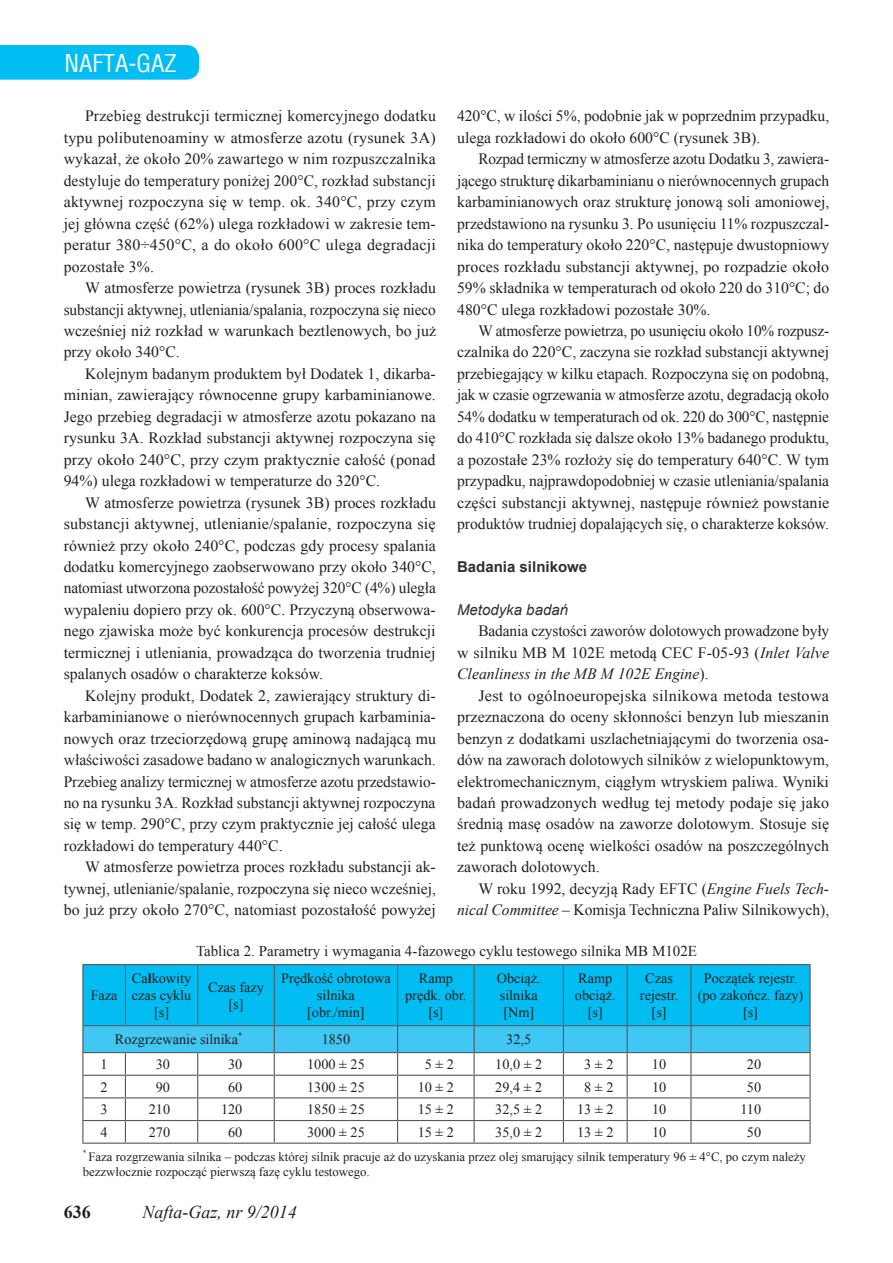
<style>
.page{position:relative;width:893px;height:1263px;background:#fff}
.page>*{position:absolute;margin:0;border:0;box-sizing:border-box;transform-origin:0 0}
.t1{font:24px "Switzerland Condensed";color:#fff}
.t2{font:italic 18px "Times New Roman";color:#231f20}
.t3{font:700 18px "Times New Roman";color:#231f20}
.t4{font:15.75px/21.5px "Times New Roman";color:#231f20;text-align:justify}
.t5{font:15px "Times New Roman";color:#231f20}
.t6{font:700 15px "Arial";color:#312f30}
.t7{font:italic 15px "Arial";color:#312f30}
.t8{font:14.25px/17.1px "Times New Roman";color:#231f20;text-align:center}
.t9{font:12.75px/15.3px "Times New Roman";color:#231f20}
.s1{font-style:italic}
.s2{font-weight:700}
</style>
<div class="page">
<div style="left:0;top:45px;width:199px;height:35px;background:#01bdf2"></div>
<hr style="left:691px;top:1075px;width:120px;height:1px;background:#57585a">
<hr style="left:691px;top:1097px;width:120px;height:1px;background:#57585a">
<hr style="left:691px;top:1120px;width:120px;height:1px;background:#57585a">
<hr style="left:82px;top:964px;width:43px;height:1px;background:#57585a">
<hr style="left:125px;top:964px;width:73px;height:1px;background:#57585a">
<hr style="left:198px;top:964px;width:76px;height:1px;background:#57585a">
<hr style="left:274px;top:964px;width:124px;height:1px;background:#57585a">
<hr style="left:398px;top:964px;width:76px;height:1px;background:#57585a">
<hr style="left:474px;top:964px;width:89px;height:1px;background:#57585a">
<hr style="left:563px;top:964px;width:64px;height:1px;background:#57585a">
<hr style="left:627px;top:964px;width:64px;height:1px;background:#57585a">
<hr style="left:691px;top:964px;width:120px;height:1px;background:#57585a">
<hr style="left:809px;top:965px;width:2px;height:60px;background:#57585a">
<hr style="left:691px;top:1025px;width:120px;height:1px;background:#57585a">
<hr style="left:809px;top:1026px;width:2px;height:26px;background:#57585a">
<hr style="left:82px;top:1142px;width:43px;height:2px;background:#57585a">
<hr style="left:274px;top:1142px;width:124px;height:2px;background:#57585a">
<hr style="left:398px;top:1142px;width:76px;height:2px;background:#57585a">
<hr style="left:563px;top:1142px;width:64px;height:2px;background:#57585a">
<hr style="left:627px;top:1142px;width:64px;height:2px;background:#57585a">
<hr style="left:125px;top:1142px;width:73px;height:2px;background:#57585a">
<hr style="left:198px;top:1142px;width:76px;height:2px;background:#57585a">
<hr style="left:691px;top:1052px;width:120px;height:1px;background:#57585a">
<hr style="left:809px;top:1053px;width:2px;height:22px;background:#57585a">
<hr style="left:809px;top:1076px;width:2px;height:21px;background:#57585a">
<hr style="left:809px;top:1098px;width:2px;height:22px;background:#57585a">
<hr style="left:809px;top:1121px;width:2px;height:21px;background:#57585a">
<hr style="left:691px;top:1142px;width:120px;height:2px;background:#57585a">
<svg style="left:82px;top:965px;width:728px;height:177px"></svg>
<hr style="left:474px;top:1142px;width:89px;height:2px;background:#57585a">
<h1 class="t1" style="left:64px;top:49px;width:114px">NAFTA-GAZ</h1>
<p class="t4" style="left:64px;top:105px;width:374px;text-indent:21px">Przebieg destrukcji termicznej komercyjnego dodatku typu polibutenoaminy w atmosferze azotu (rysunek 3A) wykazał, że około 20% zawartego w nim rozpuszczalnika destyluje do temperatury poniżej 200°C, rozkład substancji aktywnej rozpoczyna się w temp. ok. 340°C, przy czym jej główna część (62%) ulega rozkładowi w zakresie tem&shy;peratur 380÷450°C, a do około 600°C ulega degradacji pozostałe 3%.</p>
<p class="t4" style="left:64px;top:277px;width:374px;text-indent:21px">W atmosferze powietrza (rysunek 3B) proces rozkładu substancji aktywnej, utleniania/spalania, rozpoczyna się nieco wcześniej niż rozkład w warunkach beztlenowych, bo już przy około 340°C.</p>
<p class="t4" style="left:64px;top:363px;width:374px;text-indent:21px">Kolejnym badanym produktem był Dodatek 1, dikarba&shy;minian, zawierający równocenne grupy karbaminianowe.<br>Jego przebieg degradacji w atmosferze azotu pokazano na rysunku 3A. Rozkład substancji aktywnej rozpoczyna się przy około 240°C, przy czym praktycznie całość (ponad 94%) ulega rozkładowi w temperaturze do 320°C.</p>
<p class="t4" style="left:64px;top:491px;width:374px;text-indent:21px">W atmosferze powietrza (rysunek 3B) proces rozkładu substancji aktywnej, utlenianie/spalanie, rozpoczyna się również przy około 240°C, podczas gdy procesy spalania dodatku komercyjnego zaobserwowano przy około 340°C, natomiast utworzona pozostałość powyżej 320°C (4%) uległa wypaleniu dopiero przy ok. 600°C. Przyczyną obserwowa&shy;nego zjawiska może być konkurencja procesów destrukcji termicznej i utleniania, prowadząca do tworzenia trudniej spalanych osadów o charakterze koksów.</p>
<p class="t4" style="left:64px;top:684px;width:374px;text-indent:21px">Kolejny produkt, Dodatek 2, zawierający struktury di&shy;karbaminianowe o nierównocennych grupach karbaminia&shy;nowych oraz trzeciorzędową grupę aminową nadającą mu właściwości zasadowe badano w analogicznych warunkach.<br>Przebieg analizy termicznej w atmosferze azotu przedstawio&shy;no na rysunku 3A. Rozkład substancji aktywnej rozpoczyna się w temp. 290°C, przy czym praktycznie jej całość ulega rozkładowi do temperatury 440°C.</p>
<p class="t4" style="left:64px;top:856px;width:374px;text-indent:21px">W atmosferze powietrza proces rozkładu substancji ak&shy;tywnej, utlenianie/spalanie, rozpoczyna się nieco wcześniej, bo już przy około 270°C, natomiast pozostałość powyżej</p>
<p class="t4" style="left:457px;top:105px;width:374px">420°C, w ilości 5%, podobnie jak w poprzednim przypadku, ulega rozkładowi do około 600°C (rysunek 3B).</p>
<p class="t4" style="left:457px;top:148px;width:374px;text-indent:21px">Rozpad termiczny w atmosferze azotu Dodatku 3, zawiera&shy;jącego strukturę dikarbaminianu o nierównocennych grupach karbaminianowych oraz strukturę jonową soli amoniowej, przedstawiono na rysunku 3. Po usunięciu 11% rozpuszczal&shy;nika do temperatury około 220°C, następuje dwustopniowy proces rozkładu substancji aktywnej, po rozpadzie około 59% składnika w temperaturach od około 220 do 310°C; do 480°C ulega rozkładowi pozostałe 30%.</p>
<p class="t4" style="left:457px;top:320px;width:374px;text-indent:21px">W atmosferze powietrza, po usunięciu około 10% rozpusz&shy;czalnika do 220°C, zaczyna sie rozkład substancji aktywnej przebiegający w kilku etapach. Rozpoczyna się on podobną, jak w czasie ogrzewania w atmosferze azotu, degradacją około 54% dodatku w temperaturach od ok. 220 do 300°C, następnie do 410°C rozkłada się dalsze około 13% badanego produktu, a pozostałe 23% rozłoży się do temperatury 640°C. W tym przypadku, najprawdopodobniej w czasie utleniania/spalania części substancji aktywnej, następuje również powstanie produktów trudniej dopalających się, o charakterze koksów.</p>
<p class="t6" style="left:457px;top:557px;width:132px">Badania silnikowe</p>
<p class="t7" style="left:457px;top:600px;width:112px">Metodyka badań</p>
<p class="t4" style="left:457px;top:620px;width:374px;text-indent:21px">Badania czystości zaworów dolotowych prowadzone były w silniku MB M 102E metodą CEC F-05-93 (<span class="s1">Inlet Valve Cleanliness in the MB M 102E Engine</span>).</p>
<p class="t4" style="left:457px;top:684px;width:374px;text-indent:21px">Jest to ogólnoeuropejska silnikowa metoda testowa przeznaczona do oceny skłonności benzyn lub mieszanin benzyn z dodatkami uszlachetniającymi do tworzenia osa&shy;dów na zaworach dolotowych silników z wielopunktowym, elektromechanicznym, ciągłym wtryskiem paliwa. Wyniki badań prowadzonych według tej metody podaje się jako średnią masę osadów na zaworze dolotowym. Stosuje się też punktową ocenę wielkości osadów na poszczególnych zaworach dolotowych.</p>
<p class="t4" style="left:457px;top:877px;width:374px;text-align:right">W roku 1992, decyzją Rady EFTC (<span class="s1">Engine Fuels Tech&shy;nical Committee</span> – Komisja Techniczna Paliw Silnikowych),</p>
<p class="t5" style="left:196px;top:941px;width:502px">Tablica 2. Parametry i wymagania 4-fazowego cyklu testowego silnika MB M102E</p>
<p class="t8" style="left:132px;top:969px;width:61px">Ca<span class="s2">ł</span>kowity czas cyklu [s]</p>
<p class="t8" style="left:208px;top:978px;width:57px">Czas fazy [s]</p>
<p class="t8" style="left:281px;top:969px;width:111px">Prędkość obrotowa silnika<br>[obr./min]</p>
<p class="t8" style="left:405px;top:969px;width:63px">Ramp prędk. obr. [s]</p>
<p class="t8" style="left:497px;top:969px;width:45px;text-align:left">Obciąż. silnika [Nm]</p>
<p class="t8" style="left:575px;top:969px;width:42px">Ramp obciąż. [s]</p>
<p class="t8" style="left:640px;top:969px;width:40px">Czas rejestr. [s]</p>
<p class="t8" style="left:698px;top:969px;width:107px">Początek rejestr. (po zakończ. fazy) [s]</p>
<p class="t8" style="left:115px;top:1030px;width:129px">Rozgrzewanie silnika<sup>*</sup></p>
<p class="t8" style="left:322px;top:1030px;width:30px">1850</p>
<p class="t8" style="left:506px;top:1030px;width:26px">32,5</p>
<p class="t8" style="left:91px;top:986px;width:28px">Faza</p>
<p class="t8" style="left:101px;top:1055px;width:9px">1</p>
<p class="t8" style="left:156px;top:1055px;width:16px">30</p>
<p class="t8" style="left:228px;top:1055px;width:16px">30</p>
<p class="t8" style="left:307px;top:1055px;width:59px">1000 ± 25</p>
<p class="t8" style="left:425px;top:1055px;width:31px">5 ± 2</p>
<p class="t8" style="left:495px;top:1055px;width:49px">10,0 ± 2</p>
<p class="t8" style="left:584px;top:1055px;width:31px">3 ± 2</p>
<p class="t8" style="left:652px;top:1055px;width:16px">10</p>
<p class="t8" style="left:747px;top:1055px;width:16px">20</p>
<p class="t8" style="left:101px;top:1078px;width:9px">2</p>
<p class="t8" style="left:156px;top:1078px;width:16px">90</p>
<p class="t8" style="left:228px;top:1078px;width:16px">60</p>
<p class="t8" style="left:307px;top:1078px;width:59px">1300 ± 25</p>
<p class="t8" style="left:418px;top:1078px;width:38px">10 ± 2</p>
<p class="t8" style="left:495px;top:1078px;width:49px">29,4 ± 2</p>
<p class="t8" style="left:584px;top:1078px;width:31px">8 ± 2</p>
<p class="t8" style="left:652px;top:1078px;width:16px">10</p>
<p class="t8" style="left:747px;top:1078px;width:16px">50</p>
<p class="t8" style="left:101px;top:1100px;width:9px">3</p>
<p class="t8" style="left:149px;top:1100px;width:23px">210</p>
<p class="t8" style="left:221px;top:1100px;width:23px">120</p>
<p class="t8" style="left:307px;top:1100px;width:59px">1850 ± 25</p>
<p class="t8" style="left:418px;top:1100px;width:38px">15 ± 2</p>
<p class="t8" style="left:495px;top:1100px;width:49px">32,5 ± 2</p>
<p class="t8" style="left:577px;top:1100px;width:38px">13 ± 2</p>
<p class="t8" style="left:652px;top:1100px;width:16px">10</p>
<p class="t8" style="left:740px;top:1100px;width:22px">110</p>
<p class="t8" style="left:101px;top:1123px;width:9px">4</p>
<p class="t8" style="left:149px;top:1123px;width:23px">270</p>
<p class="t8" style="left:228px;top:1123px;width:16px">60</p>
<p class="t8" style="left:307px;top:1123px;width:59px">3000 ± 25</p>
<p class="t8" style="left:418px;top:1123px;width:38px">15 ± 2</p>
<p class="t8" style="left:495px;top:1123px;width:49px">35,0 ± 2</p>
<p class="t8" style="left:577px;top:1123px;width:38px">13 ± 2</p>
<p class="t8" style="left:652px;top:1123px;width:16px">10</p>
<p class="t8" style="left:747px;top:1123px;width:16px">50</p>
<p class="t9" style="left:83px;top:1148px;width:724px"><sup>*</sup> Faza rozgrzewania silnika – podczas której silnik pracuje aż do uzyskania przez olej smarujący silnik temperatury 96 ± 4°C, po czym należy bezzwłocznie rozpocząć pierwszą fazę cyklu testowego.</p>
<p class="t3" style="left:64px;top:1199px;width:28px">636</p>
<p class="t2" style="left:142px;top:1200px;width:156px">Nafta-Gaz, nr 9/2014</p>
</div>
